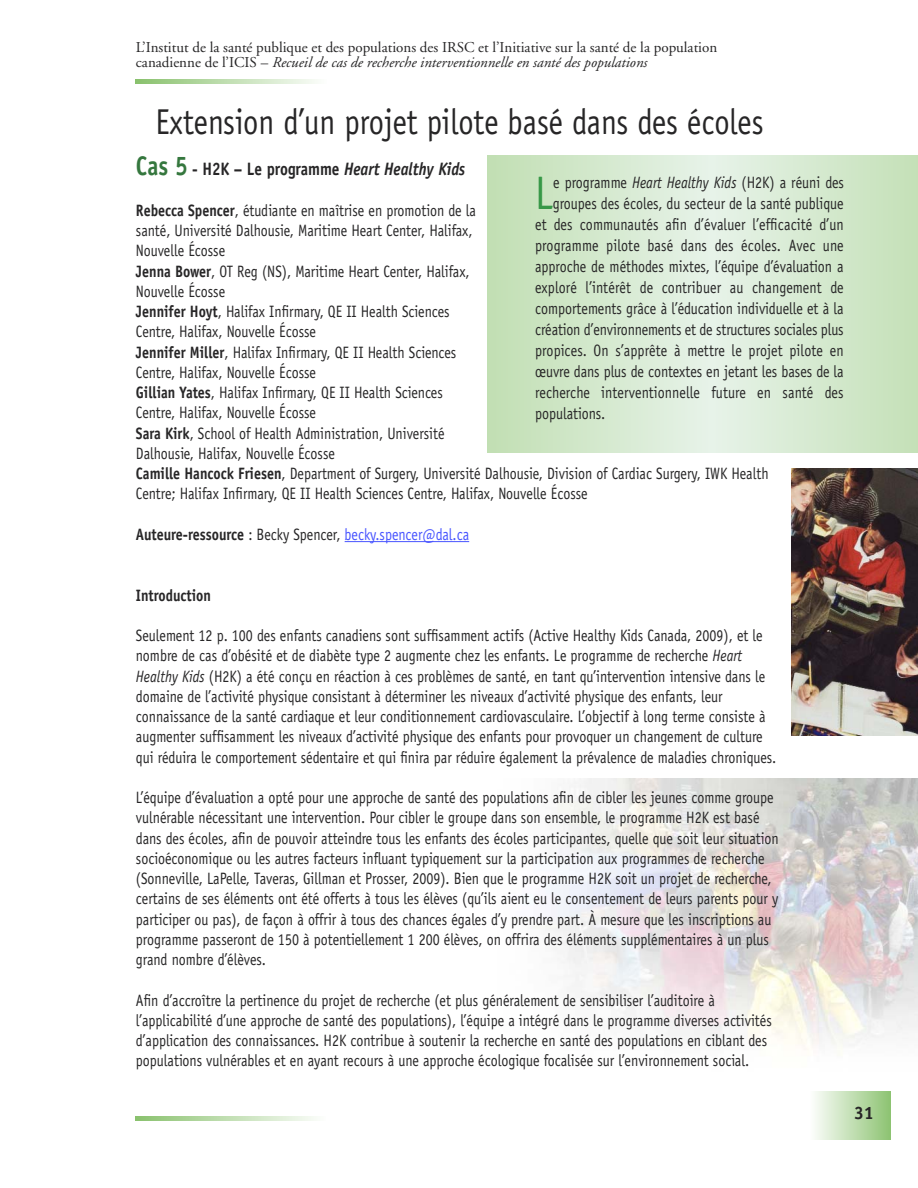
<style>
.page{position:relative;width:918px;height:1188px;background:#fff}
.page>*{position:absolute;margin:0;border:0;box-sizing:border-box;transform-origin:0 0}
.t1{font:47.1px "Officina Sans";color:#379847;scale:.85 1}
.t2{font:36px "Officina Sans";color:#272627;scale:.85 1}
.t3{font:700 18px "Officina Sans";color:#272627;scale:.85 1}
.t4{font:700 18px "Officina Sans";color:#272627}
.t5{font:16.5px/20.2px "Officina Sans";color:#272627;scale:.85 1}
.t6{font:16.5px "Officina Sans";color:#4955ff;scale:.85 1}
.t7{font:700 16.5px "Officina Sans";color:#272627;scale:.85 1}
.t8{font:15px/15px "Adobe Garamond";color:#272627}
.s1{font-style:italic}
.s2{font-size:27px;color:#35773e}
.s3{font-weight:700}
.s4{font-weight:700;color:#272627}
.s5{color:#272627}
</style>
<div class="page">
<img style="left:534px;top:779px;width:384px;height:271px">
<img style="left:792px;top:468px;width:126px;height:267px">
<div style="left:810px;top:1092px;width:81px;height:48px;background:linear-gradient(to right,#fdfefd,#8dc372)"></div>
<hr style="left:345px;top:541px;width:124px;height:1px;background:#4955ff">
<svg style="left:136px;top:80px;width:179px;height:3px"></svg>
<svg style="left:135px;top:1117px;width:179px;height:3px"></svg>
<svg style="left:488px;top:155px;width:430px;height:297px;background:#d4e9ce"></svg>
<p class="t8" style="left:136px;top:41px;width:583px">L’Institut de la santé publique et des populations des IRSC et l’Initiative sur la santé de la population canadienne de l’ICIS – <span class="s1">Recueil de cas de recherche interventionnelle en santé des populations</span></p>
<h2 class="t2" style="left:155px;top:108px;width:717px">Extension d’un projet pilote basé dans des écoles</h2>
<p class="t3" style="left:136px;top:162px;width:389px"><span class="s2">Cas 5</span> - H2K – Le programme <span class="s1">Heart Healthy Kids</span></p>
<p class="t5" style="left:136px;top:201px;width:746px"><span class="s3">Rebecca Spencer</span>, étudiante en maîtrise en promotion de la<br>santé, Université Dalhousie, Maritime Heart Center, Halifax,<br>Nouvelle Écosse<br><span class="s3">Jenna Bower</span>, OT Reg (NS), Maritime Heart Center, Halifax,<br>Nouvelle Écosse<br><span class="s3">Jennifer Hoyt</span>, Halifax Infirmary, QE II Health Sciences<br>Centre, Halifax, Nouvelle Écosse<br><span class="s3">Jennifer Miller</span>, Halifax Infirmary, QE II Health Sciences<br>Centre, Halifax, Nouvelle Écosse<br><span class="s3">Gillian Yates</span>, Halifax Infirmary, QE II Health Sciences<br>Centre, Halifax, Nouvelle Écosse<br><span class="s3">Sara Kirk</span>, School of Health Administration, Université<br>Dalhousie, Halifax, Nouvelle Écosse<br><span class="s3">Camille Hancock Friesen</span>, Department of Surgery, Université Dalhousie, Division of Cardiac Surgery, IWK Health Centre; Halifax Infirmary, QE II Health Sciences Centre, Halifax, Nouvelle Écosse</p>
<p class="t6" style="left:136px;top:528px;width:394px"><span class="s4">Auteure-ressource</span> <span class="s5">: Becky Spencer,</span> becky.spencer@dal.ca</p>
<h1 class="t1" style="left:535px;top:175px;width:22px">L</h1>
<p class="t5" style="left:553px;top:174px;width:344px">e programme <span class="s1">Heart Healthy Kids</span> (H2K) a réuni des</p>
<p class="t5" style="left:553px;top:195px;width:344px">groupes des écoles, du secteur de la santé publique</p>
<p class="t5" style="left:535px;top:216px;width:365px">et des communautés afin d’évaluer l’efficacité d’un</p>
<p class="t5" style="left:535px;top:237px;width:365px">programme pilote basé dans des écoles. Avec une</p>
<p class="t5" style="left:535px;top:258px;width:365px">approche de méthodes mixtes, l’équipe d’évaluation a</p>
<p class="t5" style="left:535px;top:279px;width:365px">exploré l’intérêt de contribuer au changement de</p>
<p class="t5" style="left:535px;top:300px;width:365px">comportements grâce à l’éducation individuelle et à la</p>
<p class="t5" style="left:535px;top:321px;width:365px">création d’environnements et de structures sociales plus</p>
<p class="t5" style="left:535px;top:342px;width:365px">propices. On s’apprête à mettre le projet pilote en</p>
<p class="t5" style="left:535px;top:363px;width:365px">œuvre dans plus de contextes en jetant les bases de la</p>
<p class="t5" style="left:535px;top:384px;width:364px">recherche interventionnelle future en santé des</p>
<p class="t5" style="left:535px;top:405px;width:84px">populations.</p>
<p class="t7" style="left:136px;top:589px;width:90px">Introduction</p>
<p class="t5" style="left:136px;top:627px;width:755px">Seulement 12 p. 100 des enfants canadiens sont suffisamment actifs (Active Healthy Kids Canada, 2009), et le nombre de cas d’obésité et de diabète type 2 augmente chez les enfants. Le programme de recherche <span class="s1">Heart Healthy Kids</span> (H2K) a été conçu en réaction à ces problèmes de santé, en tant qu’intervention intensive dans le domaine de l’activité physique consistant à déterminer les niveaux d’activité physique des enfants, leur connaissance de la santé cardiaque et leur conditionnement cardiovasculaire. L’objectif à long terme consiste à augmenter suffisamment les niveaux d’activité physique des enfants pour provoquer un changement de culture qui réduira le comportement sédentaire et qui finira par réduire également la prévalence de maladies chroniques.</p>
<p class="t5" style="left:136px;top:789px;width:758px">L’équipe d’évaluation a opté pour une approche de santé des populations afin de cibler les jeunes comme groupe vulnérable nécessitant une intervention. Pour cibler le groupe dans son ensemble, le programme H2K est basé dans des écoles, afin de pouvoir atteindre tous les enfants des écoles participantes, quelle que soit leur situation socioéconomique ou les autres facteurs influant typiquement sur la participation aux programmes de recherche (Sonneville, LaPelle, Taveras, Gillman et Prosser, 2009). Bien que le programme H2K soit un projet de recherche, certains de ses éléments ont été offerts à tous les élèves (qu’ils aient eu le consentement de leurs parents pour y participer ou pas), de façon à offrir à tous des chances égales d’y prendre part. À mesure que les inscriptions au programme passeront de 150 à potentiellement 1 200 élèves, on offrira des éléments supplémentaires à un plus grand nombre d’élèves.</p>
<p class="t5" style="left:136px;top:991px;width:750px">Afin d’accroître la pertinence du projet de recherche (et plus généralement de sensibiliser l’auditoire à l’applicabilité d’une approche de santé des populations), l’équipe a intégré dans le programme diverses activités d’application des connaissances. H2K contribue à soutenir la recherche en santé des populations en ciblant des populations vulnérables et en ayant recours à une approche écologique focalisée sur l’environnement social.</p>
<p class="t4" style="left:854px;top:1106px;width:21px">31</p>
</div>
